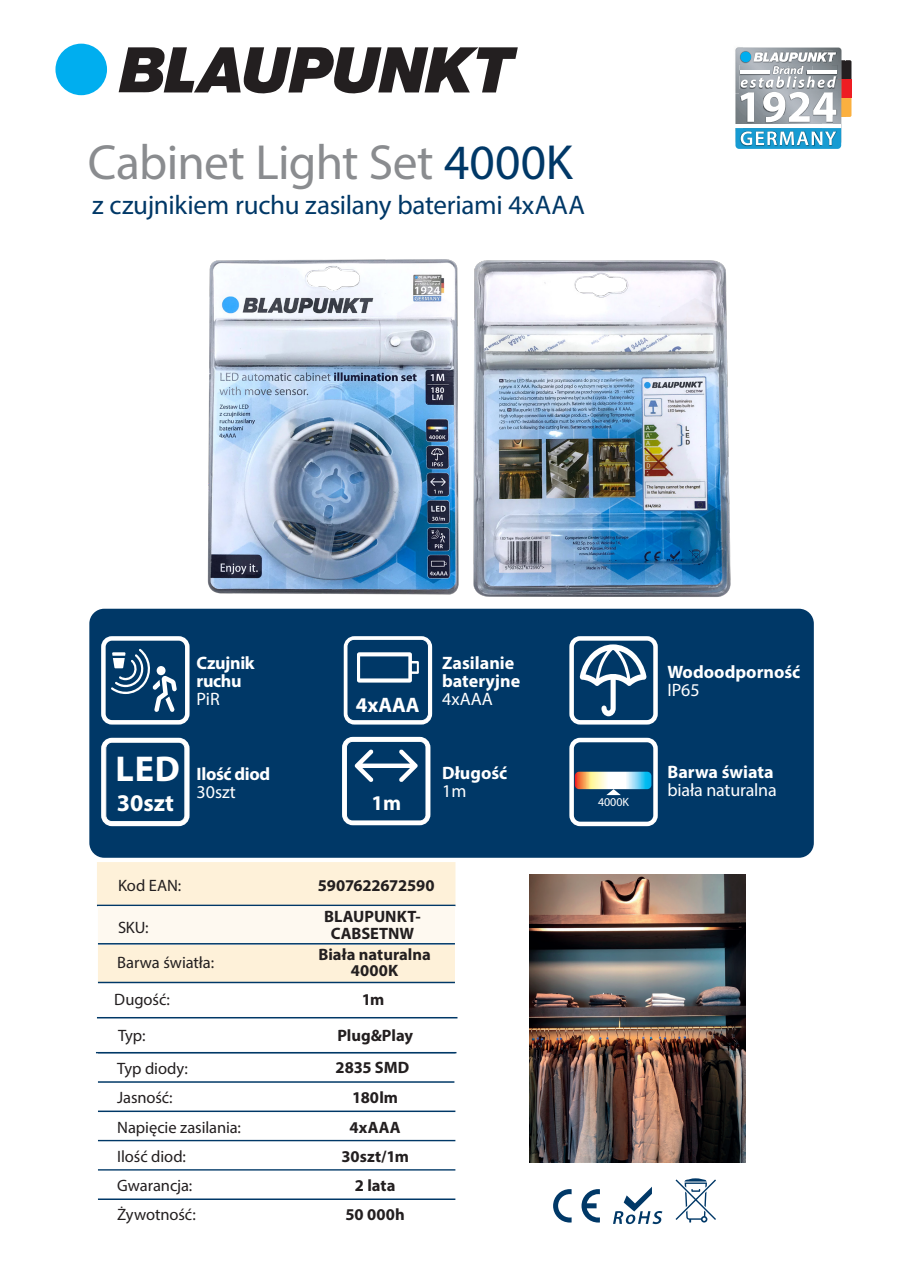
<style>
.page{position:relative;width:902px;height:1272px;background:#fff}
.page>*{position:absolute;margin:0;border:0;box-sizing:border-box;transform-origin:0 0}
.podpis_produktu_-_na{font:49.5px "Myriad Pro";letter-spacing:-.01em;color:#8a8c8f}
.t1{font:700 36px "Myriad Pro";color:#fff}
.podpis_produktu_-_na-2{font:27px "Myriad Pro";letter-spacing:-.01em;color:#003867}
.t2{font:700 24px "Myriad Pro";color:#fff}
.t3{font:700 21px "Myriad Pro";color:#fff}
.t4{font:700 18px/18px "Myriad Pro";color:#fff}
.t5{font:700 18px/18px "Myriad Pro";letter-spacing:-.02em;color:#fff}
.t6{font:18px "Myriad Pro";letter-spacing:-.01em;color:#fff}
.tabelka-lewa_strona{font:16.5px "Myriad Pro";letter-spacing:-.005em;color:#231f20}
.tabelka-kolumny{font:700 16.5px/16.5px "Myriad Pro";color:#231f20;text-align:center}
.t7{font:12px "Myriad Pro";color:#fff}
.s1{color:#003867}
.s2{font-weight:400}
</style>
<div class="page">
<div style="left:55px;top:44px;width:52px;height:51px;background:#00aeef;border-radius:50%"></div>
<svg style="left:119px;top:47px;width:398px;height:47px"></svg>
<img style="left:735px;top:47px;width:8px;height:4px">
<img style="left:743px;top:47px;width:99px;height:4px">
<svg style="left:735px;top:51px;width:116px;height:98px"></svg>
<div style="left:89px;top:608px;width:724px;height:249px;background:#003867;border-radius:15px"></div>
<div style="left:101px;top:636px;width:88px;height:88px;border:4px solid #fff;border-radius:9px"></div>
<div style="left:101px;top:737px;width:88px;height:89px;border:4px solid #fff;border-radius:9px"></div>
<div style="left:344px;top:636px;width:88px;height:88px;border:4px solid #fff;border-radius:9px"></div>
<div style="left:342px;top:736px;width:88px;height:89px;border:4px solid #fff;border-radius:9px"></div>
<div style="left:569px;top:737px;width:88px;height:89px;border:4px solid #fff;border-radius:9px"></div>
<div style="left:569px;top:636px;width:88px;height:88px;border:4px solid #fff;border-radius:9px"></div>
<svg style="left:579px;top:644px;width:67px;height:72px"></svg>
<div style="left:93px;top:986px;width:368px;height:32px;border:2px solid #003867"></div>
<div style="left:94px;top:858px;width:364px;height:47px;background:#fef1d9"></div>
<div style="left:93px;top:857px;width:366px;height:49px;border:2px solid #003867"></div>
<div style="left:94px;top:903px;width:364px;height:40px;background:#fef9f0"></div>
<div style="left:94px;top:941px;width:364px;height:41px;background:#fef1d9"></div>
<div style="left:284px;top:992px;width:177px;height:20px;background:#fff"></div>
<div style="left:94px;top:1031px;width:365px;height:22px;border:2px solid #003867"></div>
<div style="left:118px;top:1028px;width:163px;height:20px;background:#fff"></div>
<div style="left:286px;top:1028px;width:178px;height:20px;background:#fff"></div>
<div style="left:94px;top:1089px;width:365px;height:23px;border:2px solid #003867"></div>
<div style="left:94px;top:1119px;width:365px;height:22px;border:2px solid #003867"></div>
<div style="left:94px;top:1148px;width:365px;height:22px;border:2px solid #003867"></div>
<div style="left:105px;top:742px;width:80px;height:79px;border:1px solid #fff;border-radius:6px"></div>
<div style="left:346px;top:741px;width:80px;height:80px;border:1px solid #fff;border-radius:6px"></div>
<svg style="left:355px;top:749px;width:62px;height:33px"></svg>
<svg style="left:111px;top:648px;width:66px;height:64px"></svg>
<svg style="left:574px;top:771px;width:77px;height:24px"></svg>
<div style="left:347px;top:639px;width:81px;height:81px;background:#003867;border-radius:7px"></div>
<div style="left:346px;top:639px;width:83px;height:82px;border:1px solid #fff;border-radius:7px"></div>
<svg style="left:357px;top:652px;width:62px;height:30px"></svg>
<img style="left:530px;top:874px;width:215px;height:288px">
<svg style="left:613px;top:1186px;width:49px;height:37px"></svg>
<svg style="left:675px;top:1178px;width:41px;height:44px"></svg>
<svg style="left:581px;top:1189px;width:19px;height:33px"></svg>
<svg style="left:553px;top:1189px;width:18px;height:33px"></svg>
<img style="left:207px;top:259px;width:239px;height:336px">
<img style="left:446px;top:259px;width:294px;height:350px">
<p class="podpis_produktu_-_na" style="left:88px;top:132px;width:486px">Cabinet Light Set <span class="s1">4000K</span></p>
<p class="podpis_produktu_-_na-2" style="left:92px;top:188px;width:494px">z czujnikiem ruchu zasilany bateriami 4xAAA</p>
<p class="t5" style="left:196px;top:653px;width:60px">Czujnik ruchu<br><span class="s2">PiR</span></p>
<p class="t3" style="left:356px;top:691px;width:65px">4xAAA</p>
<p class="t4" style="left:442px;top:653px;width:80px">Zasilanie bateryjne<br><span class="s2">4xAAA</span></p>
<p class="t1" style="left:116px;top:745px;width:66px">LED</p>
<p class="t2" style="left:117px;top:787px;width:59px">30szt</p>
<p class="t7" style="left:598px;top:795px;width:33px">4000K</p>
<p class="t4" style="left:442px;top:763px;width:67px">Długość<br><span class="s2">1m</span></p>
<p class="t5" style="left:196px;top:764px;width:75px">Ilość diod<br><span class="s2">30szt</span></p>
<p class="t3" style="left:371px;top:788px;width:31px">1m</p>
<p class="tabelka-lewa_strona" style="left:118px;top:875px;width:65px">Kod EAN:</p>
<p class="tabelka-kolumny" style="left:318px;top:876px;width:118px">5907622672590</p>
<p class="tabelka-lewa_strona" style="left:118px;top:917px;width:32px">SKU:</p>
<p class="tabelka-kolumny" style="left:324px;top:907px;width:98px">BLAUPUNKT-<br>CABSETNW</p>
<p class="tabelka-lewa_strona" style="left:117px;top:952px;width:98px">Barwa światła:</p>
<p class="tabelka-kolumny" style="left:318px;top:945px;width:114px">Biała naturalna<br>4000K</p>
<p class="tabelka-lewa_strona" style="left:114px;top:988px;width:57px">Dugość:</p>
<p class="tabelka-kolumny" style="left:361px;top:990px;width:24px">1m</p>
<p class="tabelka-lewa_strona" style="left:118px;top:1024px;width:29px">Typ:</p>
<p class="tabelka-kolumny" style="left:337px;top:1026px;width:77px">Plug&amp;Play</p>
<p class="tabelka-lewa_strona" style="left:117px;top:1058px;width:72px">Typ diody:</p>
<p class="tabelka-kolumny" style="left:335px;top:1058px;width:75px">2835 SMD</p>
<p class="tabelka-lewa_strona" style="left:117px;top:1087px;width:57px">Jasność:</p>
<p class="tabelka-kolumny" style="left:352px;top:1088px;width:47px">180lm</p>
<p class="tabelka-lewa_strona" style="left:117px;top:1116px;width:125px">Napięcie zasilania:</p>
<p class="tabelka-kolumny" style="left:349px;top:1118px;width:53px">4xAAA</p>
<p class="tabelka-lewa_strona" style="left:117px;top:1146px;width:70px">Ilość diod:</p>
<p class="tabelka-kolumny" style="left:341px;top:1147px;width:69px">30szt/1m</p>
<p class="tabelka-lewa_strona" style="left:117px;top:1175px;width:77px">Gwarancja:</p>
<p class="tabelka-kolumny" style="left:355px;top:1176px;width:42px">2 lata</p>
<p class="tabelka-lewa_strona" style="left:117px;top:1204px;width:80px">Żywotność:</p>
<p class="tabelka-kolumny" style="left:345px;top:1205px;width:61px">50 000h</p>
<p class="t4" style="left:667px;top:662px;width:134px">Wodoodporność</p>
<p class="t6" style="left:667px;top:679px;width:34px">IP65</p>
<p class="t4" style="left:667px;top:762px;width:108px">Barwa świata</p>
<p class="t6" style="left:667px;top:779px;width:111px">biała naturalna</p>
</div>
